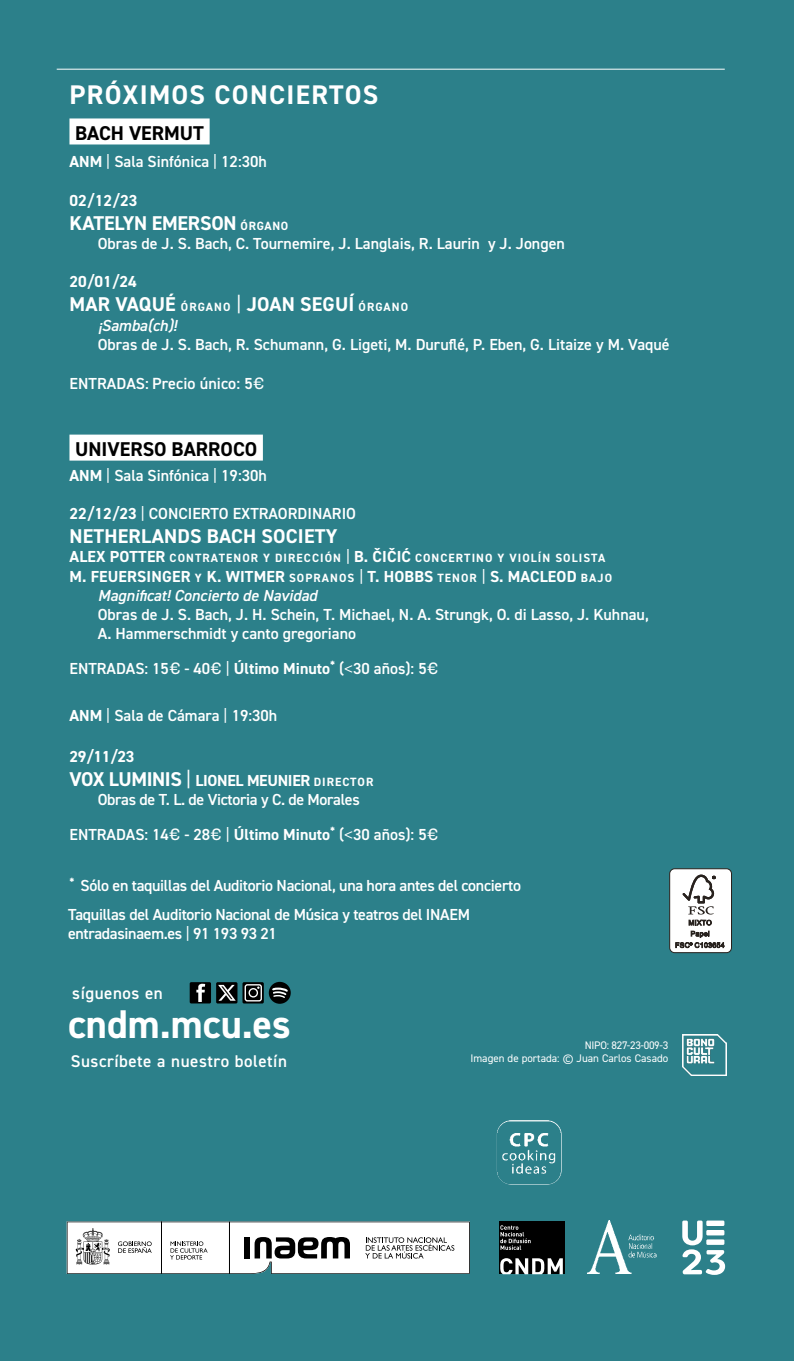
<style>
.page{position:relative;width:794px;height:1361px;background:#2c808a}
.page>*{position:absolute;margin:0;border:0;box-sizing:border-box;transform-origin:0 0}
.t1{font:700 40.2px "DIN2014";color:#fff}
.t2{font:700 27px "DIN2014";letter-spacing:.05em;color:#fff}
.t3{font:700 20px "DIN2014";letter-spacing:.01em;color:#fff}
.t4{font:700 20px "DIN2014";color:#000}
.t5{font:700 20px "DIN2014";letter-spacing:-.01em;color:#fff}
.t6{font:600 17px "DIN2014";letter-spacing:.03em;color:#fff}
.t7{font:600 16.2px "DIN2014";letter-spacing:.005em;color:#fff}
.t8{font:600 16px/19.2px "DIN2014";color:#fff}
.t9{font:600 16px/28.4px "DIN2014";letter-spacing:-.02em;color:#fff}
.t10{font:700 16px/19.2px "DIN2014";letter-spacing:.01em;color:#fff}
.t11{font:700 16px/24px "DIN2014";letter-spacing:-.02em;color:#fff}
.t12{font:italic 600 16px "DIN2014";color:#fff}
.t13{font:700 12px "DIN2014";letter-spacing:.09em;color:#fff}
.t14{font:11px/13.2px "DIN2014";color:#fff;text-align:right}
.s1{font-weight:700}
.s2{font-weight:400}
.s3{font-size:12px}
.s4{font-size:16px}
.s5{font-family:"Flama Basic";font-weight:400;font-size:16px}
.s6{font-weight:400;font-size:16px}
.s7{font-weight:600;font-style:italic}
.s8{font-family:"Flama Basic";font-weight:400}
.s9{font-size:20px}
.s10{font-weight:400;font-size:20px}
</style>
<div class="page">
<img style="left:497px;top:1120px;width:64px;height:64px">
<hr style="left:57px;top:69px;width:668px;height:1px;background:#fff">
<div style="left:69px;top:118px;width:141px;height:26px;background:#fff"></div>
<div style="left:69px;top:434px;width:194px;height:26px;background:#fff"></div>
<img style="left:682px;top:1034px;width:44px;height:41px">
<img style="left:587px;top:1220px;width:70px;height:53px">
<div style="left:498px;top:1221px;width:66px;height:53px;background:#000"></div>
<svg style="left:500px;top:1225px;width:30px;height:25px"></svg>
<svg style="left:500px;top:1258px;width:63px;height:16px"></svg>
<svg style="left:67px;top:1221px;width:403px;height:53px;background:#d8d9d9"></svg>
<svg style="left:682px;top:1220px;width:43px;height:55px"></svg>
<svg style="left:216px;top:982px;width:21px;height:21px"></svg>
<div style="left:242px;top:982px;width:22px;height:21px;background:#000;border-radius:2px"></div>
<div style="left:190px;top:982px;width:21px;height:21px;background:#000;border-radius:2px"></div>
<svg style="left:218px;top:985px;width:18px;height:15px"></svg>
<svg style="left:196px;top:983px;width:9px;height:19px"></svg>
<svg style="left:269px;top:982px;width:22px;height:22px"></svg>
<svg style="left:244px;top:984px;width:18px;height:18px"></svg>
<div style="left:669px;top:869px;width:62px;height:83px;background:#fff;border-radius:5px"></div>
<div style="left:669px;top:868px;width:62px;height:85px;border:1px solid #28221e;border-radius:5px"></div>
<svg style="left:682px;top:874px;width:33px;height:40px"></svg>
<svg style="left:689px;top:920px;width:22px;height:5px"></svg>
<svg style="left:675px;top:931px;width:49px;height:17px"></svg>
<h2 class="t2" style="left:69px;top:77px;width:310px">PRÓXIMOS CONCIERTOS</h2>
<p class="t4" style="left:75px;top:120px;width:130px">BACH VERMUT</p>
<p class="t8" style="left:69px;top:152px;width:199px"><span class="s1">ANM</span> <span class="s2">|</span> Sala Sinfónica <span class="s2">|</span> 12:30h</p>
<p class="t10" style="left:69px;top:191px;width:69px">02/12/23</p>
<p class="t5" style="left:70px;top:210px;width:220px">KATELYN EMERSON <span class="s3">ÓRGANO</span></p>
<p class="t8" style="left:98px;top:234px;width:468px">Obras de J. S. Bach, C. Tournemire, J. Langlais, R. Laurin y J. Jongen</p>
<p class="t10" style="left:69px;top:272px;width:69px">20/01/24</p>
<p class="t3" style="left:70px;top:291px;width:340px">MAR VAQUÉ <span class="s3">ÓRGANO</span> <span class="s2">|</span> JOAN SEGUÍ <span class="s3">ÓRGANO</span></p>
<p class="t12" style="left:98px;top:315px;width:80px">¡Samba(ch)!</p>
<p class="t8" style="left:98px;top:334px;width:573px">Obras de J. S. Bach, R. Schumann, G. Ligeti, M. Duruflé, P. Eben, G. Litaize y M. Vaqué</p>
<p class="t7" style="left:69px;top:372px;width:196px"><span class="s4">ENTRADAS:</span> Precio único: <span class="s4">5</span><span class="s5">€</span></p>
<p class="t4" style="left:75px;top:436px;width:184px">UNIVERSO BARROCO</p>
<p class="t8" style="left:69px;top:465px;width:199px"><span class="s1">ANM</span> <span class="s2">|</span> Sala Sinfónica <span class="s2">|</span> 19:30h</p>
<p class="t8" style="left:69px;top:504px;width:288px"><span class="s1">22/12/23</span> <span class="s2">|</span> CONCIERTO EXTRAORDINARIO</p>
<p class="t3" style="left:70px;top:523px;width:269px">NETHERLANDS BACH SOCIETY</p>
<p class="t13" style="left:70px;top:550px;width:537px"><span class="s4">ALEX POTTER</span> CONTRATENOR Y DIRECCIÓN <span class="s6">|</span> <span class="s4">B. ČIČIĆ</span> CONCERTINO Y VIOLÍN SOLISTA</p>
<p class="t10" style="left:98px;top:566px;width:516px;text-indent:-28px">M. FEUERSINGER <span class="s3">Y</span> K. WITMER <span class="s3">SOPRANOS</span> <span class="s2">|</span> T. HOBBS <span class="s3">TENOR</span> <span class="s2">|</span> S. MACLEOD <span class="s3">BAJO<br></span><span class="s7">Magnificat! Concierto de Navidad</span></p>
<p class="t8" style="left:98px;top:604px;width:552px">Obras de J. S. Bach, J. H. Schein, T. Michael, N. A. Strungk, O. di Lasso, J. Kuhnau,<br>A. Hammerschmidt y canto gregoriano</p>
<p class="t8" style="left:69px;top:659px;width:370px">ENTRADAS: 15<span class="s8">€</span> - 40<span class="s8">€</span> <span class="s2">|</span> <span class="s1">Último Minuto</span><sup>*</sup> (<span class="s8">&lt;</span>30 años): 5<span class="s8">€</span></p>
<p class="t8" style="left:69px;top:705px;width:209px"><span class="s1">ANM</span> <span class="s2">|</span> Sala de Cámara <span class="s2">|</span> 19:30h</p>
<p class="t11" style="left:69px;top:744px;width:305px">29/11/23<br><span class="s9">VOX LUMINIS</span> <span class="s10">|</span> LIONEL MEUNIER <span class="s3">DIRECTOR</span></p>
<p class="t9" style="left:98px;top:785px;width:263px">Obras de T. L. de Victoria y C. de Morales</p>
<p class="t8" style="left:69px;top:825px;width:370px">ENTRADAS: 14<span class="s8">€</span> - 28<span class="s8">€</span> <span class="s2">|</span> <span class="s1">Último Minuto</span><sup>*</sup> (<span class="s8">&lt;</span>30 años): 5<span class="s8">€</span></p>
<p class="t9" style="left:68px;top:871px;width:454px"><sup>*</sup> Sólo en taquillas del Auditorio Nacional, una hora antes del concierto<br>Taquillas del Auditorio Nacional de Música y teatros del INAEM</p>
<p class="t9" style="left:68px;top:919px;width:210px">entradasinaem.es <span class="s2">|</span> 91 193 93 21</p>
<p class="t6" style="left:72px;top:981px;width:92px">síguenos en</p>
<h1 class="t1" style="left:68px;top:997px;width:224px">cndm.mcu.es</h1>
<p class="t6" style="left:71px;top:1050px;width:217px">Suscríbete a nuestro boletín</p>
<p class="t14" style="left:470px;top:1038px;width:199px">NIPO: 827-23-009-3<br>Imagen de portada: © Juan Carlos Casado</p>
</div>
